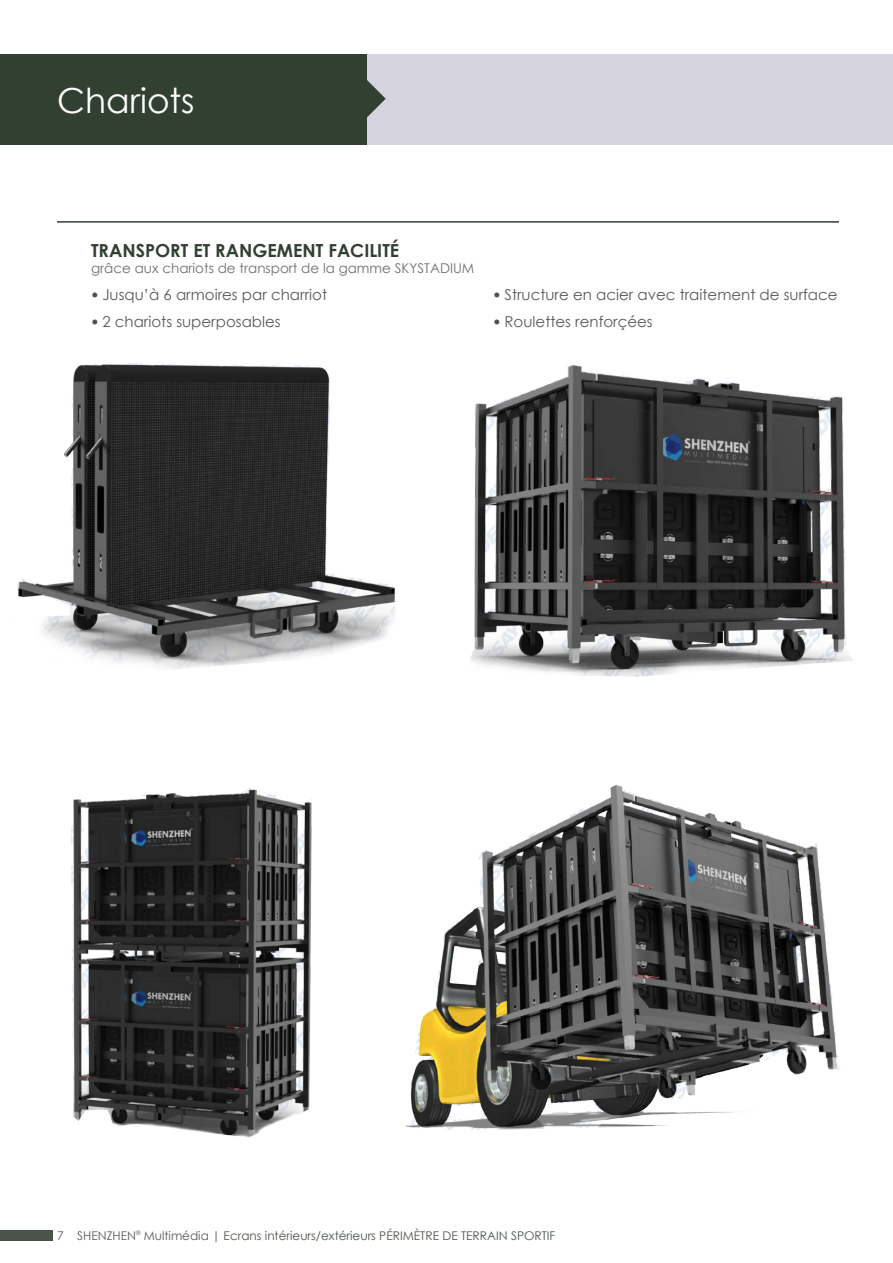
<style>
.page{position:relative;width:893px;height:1263px;background:#fff}
.page>*{position:absolute;margin:0;border:0;box-sizing:border-box;transform-origin:0 0}
.t1{font:34.5px "Century Gothic";color:#fff}
.t2{font:700 18px "Century Gothic";color:#314031}
.t3{font:15px "Century Gothic";color:#58595b}
.t4{font:13.5px "Century Gothic";color:#6d6e71}
.t5{font:12px "Century Gothic";color:#4b544b}
.s1{font-family:"DIN";font-weight:500;color:#4b544b}
.s2{color:#58595b}
</style>
<div class="page">
<div style="left:0;top:1231px;width:53px;height:10px;background:#4b544b"></div>
<div style="left:367px;top:54px;width:526px;height:91px;background:#d5d3de"></div>
<div style="left:0;top:54px;width:367px;height:91px;background:#314031"></div>
<svg style="left:367px;top:80px;width:19px;height:38px"></svg>
<img style="left:566px;top:785px;width:273px;height:343px">
<img style="left:71px;top:788px;width:495px;height:349px">
<img style="left:581px;top:366px;width:272px;height:311px">
<img style="left:17px;top:363px;width:564px;height:312px">
<hr style="left:57px;top:221px;width:782px;height:2px;background:#314031">
<h1 class="t1" style="left:57px;top:77px;width:139px">Chariots</h1>
<p class="t2" style="left:91px;top:236px;width:310px">TRANSPORT ET RANGEMENT FACILITÉ</p>
<p class="t4" style="left:91px;top:259px;width:385px">grâce aux chariots de transport de la gamme SKYSTADIUM</p>
<p class="t3" style="left:91px;top:284px;width:238px"><span class="s1">•</span> Jusqu’à 6 armoires par charriot</p>
<p class="t3" style="left:91px;top:311px;width:191px"><span class="s1">•</span> 2 chariots superposables</p>
<p class="t3" style="left:493px;top:284px;width:346px"><span class="s1">•</span> Structure en acier avec traitement de surface</p>
<p class="t3" style="left:493px;top:311px;width:161px"><span class="s1">•</span> Roulettes renforçées</p>
<p class="t5" style="left:57px;top:1227px;width:500px"><span class="s2">7 SHENZHEN</span><sup>®</sup> <span class="s2">Multimédia |</span> Ecrans intérieurs/extérieurs PÉRIMÈTRE DE TERRAIN SPORTIF</p>
</div>
